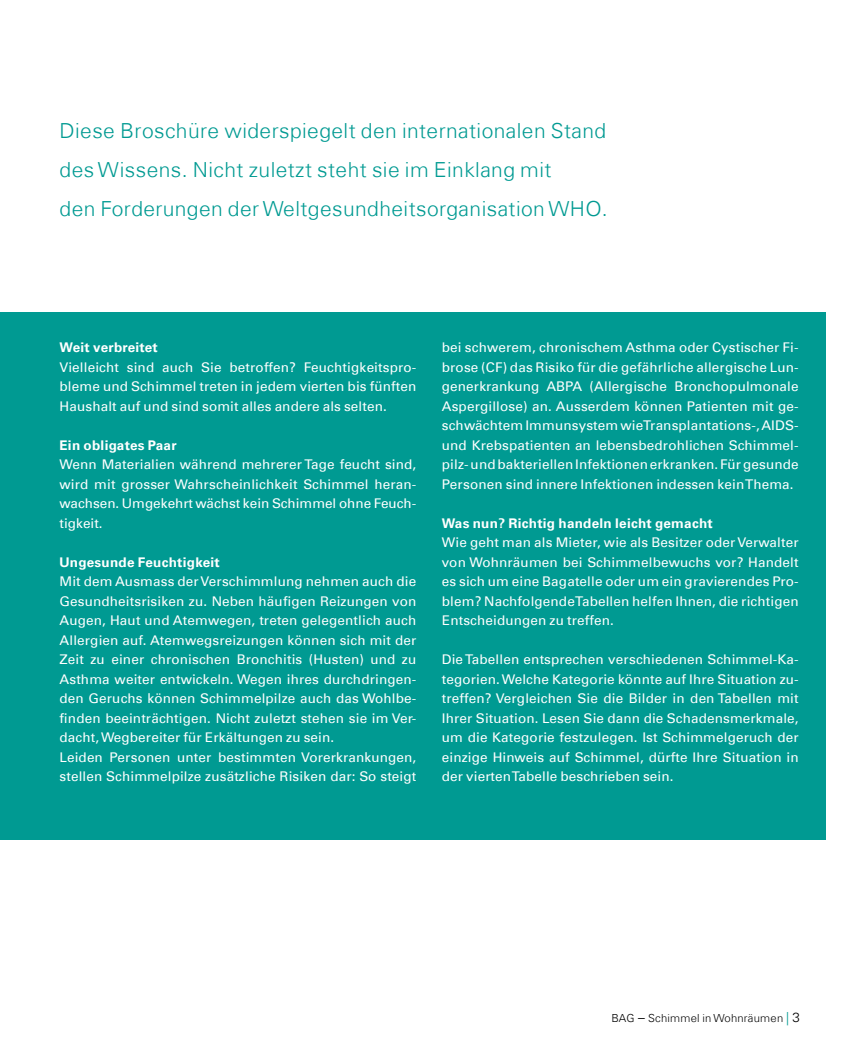
<style>
.page{position:relative;width:851px;height:1063px;background:#fff}
.page>*{position:absolute;margin:0;border:0;box-sizing:border-box;transform-origin:0 0}
.t1{font:300 20.85px/39px "Univers Com 45";letter-spacing:.02em;color:#009a92}
.t2{font:13.35px/19.5px "Univers Com 55 Roman";letter-spacing:.01em;color:#fff;text-align:justify}
.t3{font:700 13.35px "Univers Com 65";letter-spacing:.02em;color:#fff}
.t4{font:300 11.1px "Univers Com 45";letter-spacing:.02em;color:#000}
.s1{font-size:13.35px}
.s2{font-size:13.35px;color:#009a92}
</style>
<div class="page">
<div style="left:0;top:313px;width:825px;height:527px;background:#009a92"></div>
<h1 class="t1" style="left:60px;top:111px;width:549px">Diese Broschüre widerspiegelt den internationalen Stand des Wissens. Nicht zuletzt steht sie im Einklang mit<br>den Forderungen der Weltgesundheitsorganisation WHO.</h1>
<p class="t3" style="left:60px;top:340px;width:100px">Weit verbreitet</p>
<p class="t2" style="left:60px;top:357px;width:358px">Vielleicht sind auch Sie betroffen? Feuchtigkeitspro&shy;bleme und Schimmel treten in jedem vierten bis fünften Haushalt auf und sind somit alles andere als selten.</p>
<p class="t3" style="left:60px;top:437px;width:119px">Ein obligates Paar</p>
<p class="t2" style="left:60px;top:455px;width:358px">Wenn Materialien während mehrerer Tage feucht sind, wird mit grosser Wahrscheinlichkeit Schimmel heran&shy;wachsen. Umgekehrt wächst kein Schimmel ohne Feuch&shy;tigkeit.</p>
<p class="t3" style="left:60px;top:554px;width:162px">Ungesunde Feuchtigkeit</p>
<p class="t2" style="left:60px;top:572px;width:358px;text-align:left">Mit dem Ausmass der Verschimmlung nehmen auch die Gesundheitsrisiken zu. Neben häufigen Reizungen von Augen, Haut und Atemwegen, treten gelegentlich auch Allergien auf. Atemwegsreizungen können sich mit der Zeit zu einer chronischen Bronchitis (Husten) und zu Asthma weiter entwickeln. Wegen ihres durchdringen&shy;den Geruchs können Schimmelpilze auch das Wohlbe&shy;finden beeinträchtigen. Nicht zuletzt stehen sie im Ver&shy;dacht, Wegbereiter für Erkältungen zu sein.<br>Leiden Personen unter bestimmten Vorerkrankungen, stellen Schimmelpilze zusätzliche Risiken dar: So steigt</p>
<p class="t2" style="left:442px;top:338px;width:358px">bei schwerem, chronischem Asthma oder Cystischer Fi&shy;brose (CF) das Risiko für die gefährliche allergische Lun&shy;generkrankung ABPA (Allergische Bronchopulmonale Aspergillose) an. Ausserdem können Patienten mit ge&shy;schwächtem Immunsystem wie Transplantations-, AIDS&shy;und Krebspatienten an lebensbedrohlichen Schimmel&shy;pilz- und bakteriellen Infektionen erkranken. Für gesunde Personen sind innere Infektionen indessen kein Thema.</p>
<p class="t3" style="left:442px;top:515px;width:272px">Was nun? Richtig handeln leicht gemacht</p>
<p class="t2" style="left:442px;top:533px;width:358px">Wie geht man als Mieter, wie als Besitzer oder Verwalter von Wohnräumen bei Schimmelbewuchs vor? Handelt es sich um eine Bagatelle oder um ein gravierendes Pro&shy;blem? Nachfolgende Tabellen helfen Ihnen, die richtigen Entscheidungen zu treffen.</p>
<p class="t2" style="left:442px;top:650px;width:358px">Die Tabellen entsprechen verschiedenen Schimmel-Ka&shy;tegorien. Welche Kategorie könnte auf Ihre Situation zu&shy;treffen? Vergleichen Sie die Bilder in den Tabellen mit Ihrer Situation. Lesen Sie dann die Schadensmerkmale, um die Kategorie festzulegen. Ist Schimmelgeruch der einzige Hinweis auf Schimmel, dürfte Ihre Situation in der vierten Tabelle beschrieben sein.</p>
<p class="t4" style="left:611px;top:1011px;width:190px">BAG <span class="s1">–</span> Schimmel in Wohnräumen <span class="s2">|</span> <span class="s1">3</span></p>
</div>
